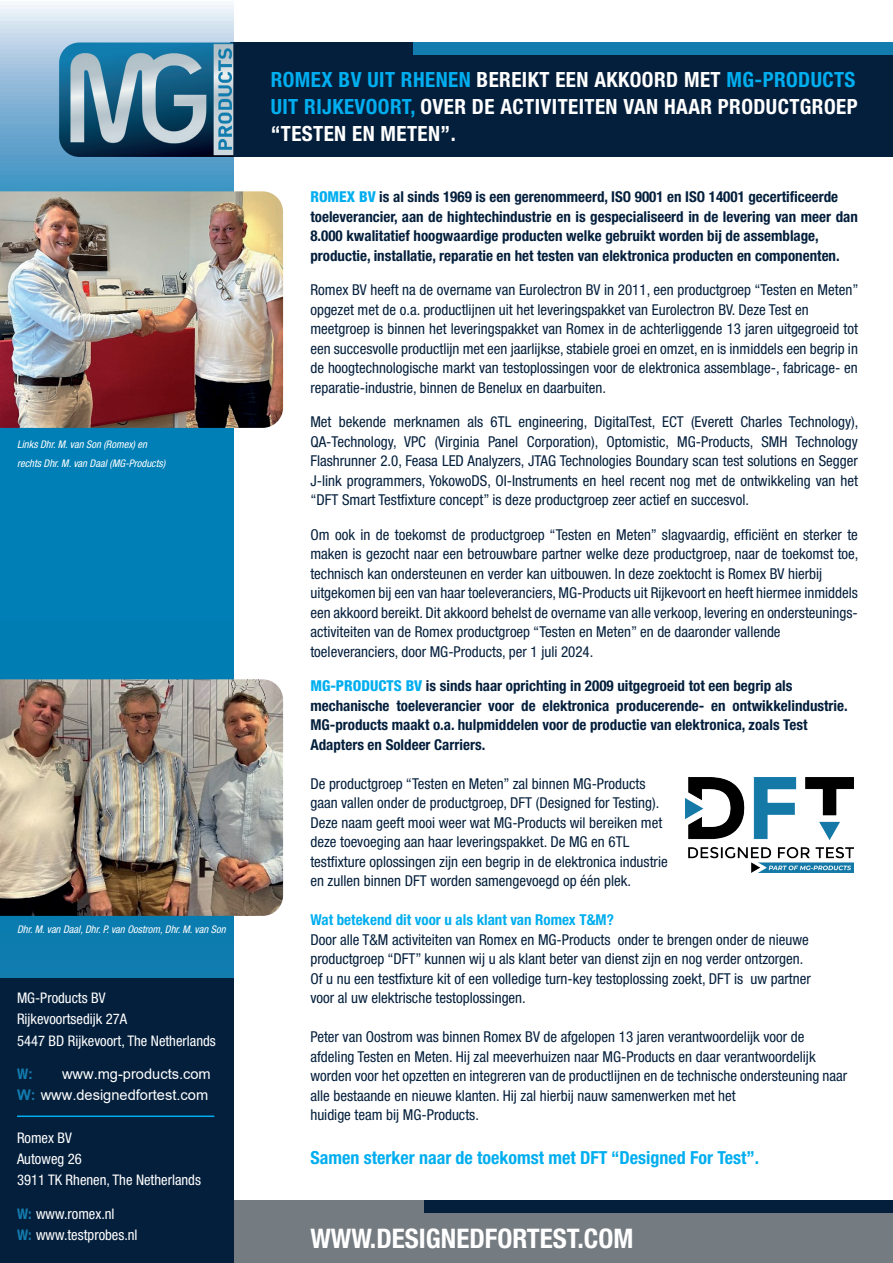
<style>
.page{position:relative;width:893px;height:1263px;background:#fff}
.page>*{position:absolute;margin:0;border:0;box-sizing:border-box;transform-origin:0 0}
.t1{font:700 condensed 27px "Helvetica Neue LT Std";color:#fff}
.t2{font:700 condensed 21px/27px "Helvetica Neue LT Std";letter-spacing:.02em;color:#fff;text-align:justify}
.t3{font:700 condensed 18px "Helvetica Neue LT Std";color:#00aeef}
.t4{font:condensed 15px/19.5px "Helvetica Neue LT Std";color:#041f3c}
.t5{font:700 condensed 15px/19.5px "Helvetica Neue LT Std";color:#041f3c}
.t6{font:700 condensed 15px "Helvetica Neue LT Std";color:#00aeef}
.t7{font:condensed 14.7px/21.5px "Helvetica Neue LT Std";color:#fff}
.t8{font:14.7px/20.9px "Arial";color:#fff;text-align:right}
.t9{font:700 condensed 14.7px "Helvetica Neue LT Std";color:#137caf}
.t10{font:italic condensed 10.5px/19.5px "Helvetica Neue LT Std";color:#fff}
.s1{font-family:"Arial";font-stretch:normal}
.s2{font-weight:700;color:#137caf}
.s3{color:#00aeef}
.s4{font-weight:800;color:#00aeef}
</style>
<div class="page">
<div style="left:233px;top:1200px;width:660px;height:63px;background:#757c81"></div>
<svg style="left:0;top:5px;width:233px;height:973px;background:#258dbd"></svg>
<div style="left:0;top:978px;width:233px;height:285px;background:#041f3c"></div>
<div style="left:230px;top:43px;width:663px;height:114px;background:#041f3c"></div>
<img style="left:59px;top:43px;width:174px;height:114px">
<div style="left:413px;top:43px;width:480px;height:12px;background:#137caf"></div>
<div style="left:424px;top:1200px;width:469px;height:13px;background:#041f3c"></div>
<img style="left:0;top:191px;width:283px;height:237px">
<img style="left:0;top:679px;width:283px;height:237px">
<hr style="left:17px;top:1115px;width:197px;height:2px;background:#00aeef">
<img style="left:686px;top:778px;width:168px;height:95px">
<p class="t10" style="left:17px;top:434px;width:150px">Links Dhr. M. van Son (Romex) en rechts Dhr. M. van Daal (MG-Products)</p>
<p class="t10" style="left:17px;top:920px;width:210px">Dhr. M. van Daal, Dhr. P. van Oostrom, Dhr. M. van Son</p>
<p class="t7" style="left:17px;top:987px;width:200px">MG-Products BV<br>Rijkevoortsedijk 27A<br>5447 BD Rijkevoort, The Netherlands</p>
<p class="t9" style="left:17px;top:1065px;width:17px">W<span class="s1">:</span></p>
<p class="t8" style="left:17px;top:1063px;width:195px">www.mg-products.com<br><span class="s2">W:</span> www.designedfortest.com</p>
<p class="t7" style="left:17px;top:1127px;width:185px">Romex BV<br>Autoweg 26<br>3911 TK Rhenen, The Netherlands</p>
<p class="t7" style="left:17px;top:1203px;width:122px"><span class="s2">W:</span> www.romex.nl<br><span class="s2">W:</span> www.testprobes.nl</p>
<h2 class="t2" style="left:271px;top:66px;width:588px"><span class="s3">ROMEX BV UIT RHENEN</span> BEREIKT EEN AKKOORD MET <span class="s3">MG-PRODUCTS UIT RIJKEVOORT,</span> OVER DE ACTIVITEITEN VAN HAAR PRODUCTGROEP “TESTEN EN METEN”.</h2>
<p class="t5" style="left:310px;top:187px;width:549px"><span class="s4">ROMEX BV</span> is al sinds 1969 is een gerenommeerd, ISO 9001 en ISO 14001 gecertificeerde toeleverancier, aan de hightechindustrie en is gespecialiseerd in de levering van meer dan 8.000 kwalitatief hoogwaardige producten welke gebruikt worden bij de assemblage, productie, installatie, reparatie en het testen van elektronica producten en componenten.</p>
<p class="t4" style="left:310px;top:280px;width:549px">Romex BV heeft na de overname van Eurolectron BV in 2011, een productgroep “Testen en Meten” opgezet met de o.a. productlijnen uit het leveringspakket van Eurolectron BV. Deze Test en meetgroep is binnen het leveringspakket van Romex in de achterliggende 13 jaren uitgegroeid tot een succesvolle productlijn met een jaarlijkse, stabiele groei en omzet, en is inmiddels een begrip in de hoogtechnologische markt van testoplossingen voor de elektronica assemblage-, fabricage- en reparatie-industrie, binnen de Benelux en daarbuiten.</p>
<p class="t4" style="left:310px;top:412px;width:549px;text-align:justify">Met bekende merknamen als 6TL engineering, DigitalTest, ECT (Everett Charles Technology), QA-Technology, VPC (Virginia Panel Corporation), Optomistic, MG-Products, SMH Technology Flashrunner 2.0, Feasa LED Analyzers, JTAG Technologies Boundary scan test solutions en Segger J-link programmers, YokowoDS, OI-Instruments en heel recent nog met de ontwikkeling van het “DFT Smart Testfixture concept” is deze productgroep zeer actief en succesvol.</p>
<p class="t4" style="left:310px;top:524px;width:549px">Om ook in de toekomst de productgroep “Testen en Meten” slagvaardig, efficiënt en sterker te maken is gezocht naar een betrouwbare partner welke deze productgroep, naar de toekomst toe, technisch kan ondersteunen en verder kan uitbouwen. In deze zoektocht is Romex BV hierbij uitgekomen bij een van haar toeleveranciers, MG-Products uit Rijkevoort en heeft hiermee inmiddels een akkoord bereikt. Dit akkoord behelst de overname van alle verkoop, levering en ondersteunings&shy;activiteiten van de Romex productgroep “Testen en Meten” en de daaronder vallende toeleveranciers, door MG-Products, per 1 juli 2024.</p>
<p class="t5" style="left:310px;top:676px;width:539px"><span class="s4">MG-PRODUCTS BV</span> is sinds haar oprichting in 2009 uitgegroeid tot een begrip als mechanische toeleverancier voor de elektronica producerende- en ontwikkelindustrie.<br>MG-products maakt o.a. hulpmiddelen voor de productie van elektronica, zoals Test Adapters en Soldeer Carriers.</p>
<p class="t4" style="left:310px;top:773px;width:359px">De productgroep “Testen en Meten” zal binnen MG-Products gaan vallen onder de productgroep, DFT (Designed for Testing).<br>Deze naam geeft mooi weer wat MG-Products wil bereiken met deze toevoeging aan haar leveringspakket. De MG en 6TL testfixture oplossingen zijn een begrip in de elektronica industrie en zullen binnen DFT worden samengevoegd op één plek.</p>
<p class="t6" style="left:310px;top:911px;width:305px">Wat betekend dit voor u als klant van Romex T&amp;M?</p>
<p class="t4" style="left:310px;top:929px;width:502px">Door alle T&amp;M activiteiten van Romex en MG-Products onder te brengen onder de nieuwe productgroep “DFT” kunnen wij u als klant beter van dienst zijn en nog verder ontzorgen.<br>Of u nu een testfixture kit of een volledige turn-key testoplossing zoekt, DFT is uw partner voor al uw elektrische testoplossingen.</p>
<p class="t4" style="left:310px;top:1027px;width:538px">Peter van Oostrom was binnen Romex BV de afgelopen 13 jaren verantwoordelijk voor de afdeling Testen en Meten. Hij zal meeverhuizen naar MG-Products en daar verantwoordelijk worden voor het opzetten en integreren van de productlijnen en de technische ondersteuning naar alle bestaande en nieuwe klanten. Hij zal hierbij nauw samenwerken met het<br>huidige team bij MG-Products.</p>
<p class="t3" style="left:310px;top:1147px;width:450px">Samen sterker naar de toekomst met DFT “Designed For Test”.</p>
<h1 class="t1" style="left:310px;top:1221px;width:324px">WWW.DESIGNEDFORTEST.COM</h1>
</div>
